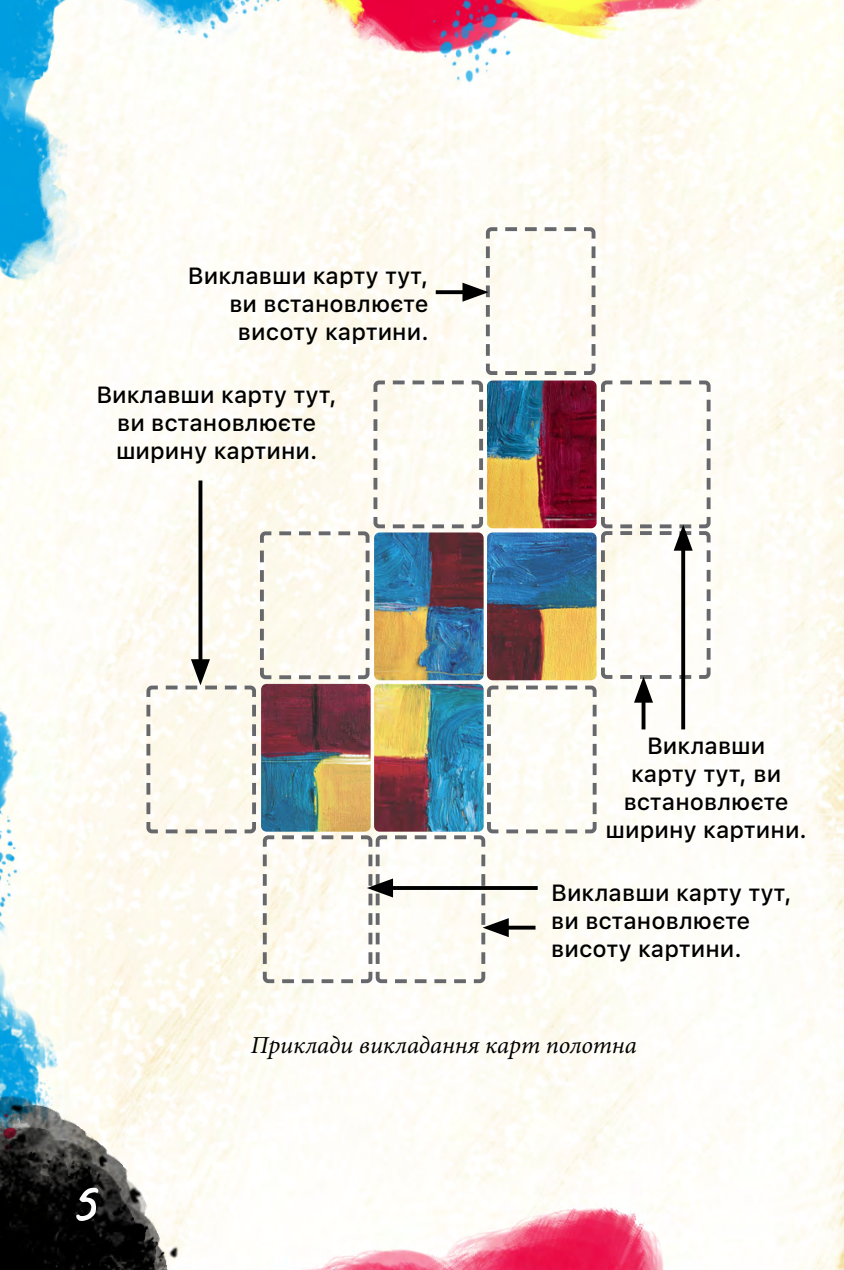
<style>
.page{position:relative;width:844px;height:1270px;background:#fff}
.page>*{position:absolute;margin:0;border:0;box-sizing:border-box;transform-origin:0 0}
.t1{font:700 59.5px "Caveat";color:#fff}
.t2{font:italic 24.5px "Minion Pro";letter-spacing:-.005em;color:#000}
.t3{font:500 23.45px/28px "SFUI Text";color:#000;text-align:center}
</style>
<div class="page">
<img style="left:0;top:0;width:843px;height:1270px">
<svg style="left:144px;top:225px;width:568px;height:760px"></svg>
<img style="left:0;top:1096px;width:178px;height:174px">
<p class="t3" style="left:188px;top:261px;width:242px;text-align:right">Виклавши карту тут, ви встановлюєте висоту картини.</p>
<p class="t3" style="left:96px;top:379px;width:242px">Виклавши карту тут, ви встановлюєте ширину картини.</p>
<p class="t3" style="left:605px;top:731px;width:203px">Виклавши<br>карту тут, ви встановлюєте ширину картини.</p>
<p class="t3" style="left:551px;top:878px;width:242px;text-align:left">Виклавши карту тут, ви встановлюєте висоту картини.</p>
<h1 class="t1" style="left:68px;top:1163px;width:27px">5</h1>
<p class="t2" style="left:251px;top:1028px;width:387px">Приклади викладання карт полотна</p>
</div>
